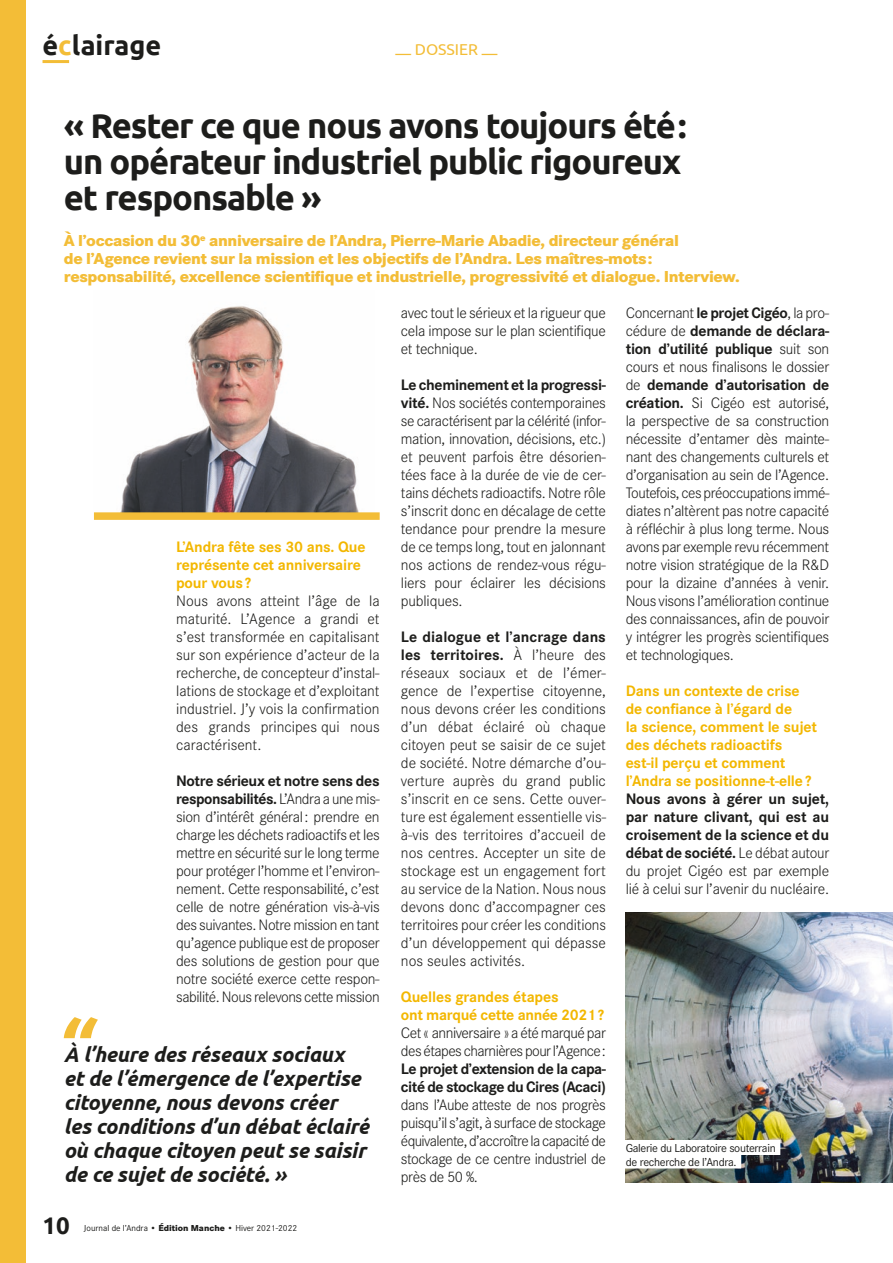
<style>
.page{position:relative;width:893px;height:1263px;background:#fff}
.page>*{position:absolute;margin:0;border:0;box-sizing:border-box;transform-origin:0 0}
.t1{font:700 34.5px/36px "Ubuntu";letter-spacing:-.03em;color:#1d1d1b}
.t2{font:700 27px "Ubuntu";color:#1d1d1b}
.t3{font:700 24px "Ubuntu";color:#1d1d1b}
.t4{font:italic 700 21px/24px "Ubuntu";letter-spacing:-.01em;color:#1d1d1b}
.t5{font:800 16.5px/18px "Corporate S";letter-spacing:-.02em;color:#f3bd37}
.t6{font:300 15.75px/18px "Corporate S";letter-spacing:-.02em;color:#1d1d1b;text-align:justify}
.t7{font:700 15.75px/18px "Corporate S";letter-spacing:-.01em;color:#f3b700}
.t8{font:700 15.75px/18px "Corporate S";letter-spacing:-.03em;color:#1d1d1b}
.t9{font:15.75px "Ubuntu";color:#f3bd37}
.t10{font:12px/13.5px "Corporate S";letter-spacing:-.025em;color:#1d1d1b}
.t11{font:9px "Corporate S";color:#1d1d1b}
.s1{color:#f3bd37}
.s2{font-weight:700}
.s3{font-weight:800}
.s4{font-weight:300}
</style>
<div class="page">
<hr style="left:43px;top:60px;width:26px;height:3px;background:#f3bd37">
<div style="left:0;top:0;width:26px;height:1263px;background:#f3bd37"></div>
<img style="left:120px;top:306px;width:239px;height:206px">
<img style="left:626px;top:912px;width:246px;height:270px">
<div style="left:621px;top:1140px;width:159px;height:15px;background:#fff"></div>
<div style="left:621px;top:1153px;width:120px;height:15px;background:#fff"></div>
<div style="left:94px;top:512px;width:286px;height:8px;background:#f3bd37"></div>
<svg style="left:64px;top:1017px;width:34px;height:21px"></svg>
<img style="left:872px;top:912px;width:21px;height:270px">
<h2 class="t2" style="left:43px;top:29px;width:120px">é<span class="s1">c</span>lairage</h2>
<p class="t9" style="left:396px;top:40px;width:103px">— DOSSIER —</p>
<h1 class="t1" style="left:64px;top:107px;width:624px">« Rester ce que nous avons toujours été : un opérateur industriel public rigoureux et responsable »</h1>
<p class="t5" style="left:64px;top:231px;width:678px">À l’occasion du 30<sup>e</sup> anniversaire de l’Andra, Pierre-Marie Abadie, directeur général<br>de l’Agence revient sur la mission et les objectifs de l’Andra. Les maîtres-mots : responsabilité, excellence scientifique et industrielle, progressivité et dialogue. Interview.</p>
<p class="t7" style="left:176px;top:537px;width:191px">L’Andra fête ses 30 ans. Que représente cet anniversaire pour vous ?</p>
<p class="t6" style="left:176px;top:591px;width:205px">Nous avons atteint l’âge de la maturité. L’Agence a grandi et s’est transformée en capitalisant sur son expérience d’acteur de la recherche, de concepteur d’instal&shy;lations de stockage et d’exploitant industriel. J’y vois la confirmation des grands principes qui nous caractérisent.</p>
<p class="t6" style="left:176px;top:771px;width:205px"><span class="s2">Notre sérieux et notre sens des responsabilités.</span> L’Andra a une mis&shy;sion d’intérêt général : prendre en charge les déchets radioactifs et les mettre en sécurité sur le long terme pour protéger l’homme et l’environ&shy;nement. Cette responsabilité, c’est celle de notre génération vis-à-vis des suivantes. Notre mission en tant qu’agence publique est de proposer des solutions de gestion pour que notre société exerce cette respon&shy;sabilité. Nous relevons cette mission</p>
<h3 class="t4" style="left:64px;top:1042px;width:307px">À l’heure des réseaux sociaux et de l’émergence de l’expertise citoyenne, nous devons créer les conditions d’un débat éclairé où chaque citoyen peut se saisir de ce sujet de société. »</h3>
<h3 class="t3" style="left:43px;top:1210px;width:29px">10</h3>
<p class="t11" style="left:84px;top:1222px;width:215px">Journal de l’Andra <span class="s3">• Édition Manche •</span> Hiver 2021-2022</p>
<p class="t6" style="left:401px;top:303px;width:207px">avec tout le sérieux et la rigueur que cela impose sur le plan scientifique et technique.</p>
<p class="t6" style="left:401px;top:375px;width:207px"><span class="s2">Le cheminement et la progressi&shy;vité.</span> Nos sociétés contemporaines se caractérisent par la célérité (infor&shy;mation, innovation, décisions, etc.) et peuvent parfois être désorien&shy;tées face à la durée de vie de cer&shy;tains déchets radioactifs. Notre rôle s’inscrit donc en décalage de cette tendance pour prendre la mesure de ce temps long, tout en jalonnant nos actions de rendez-vous régu&shy;liers pour éclairer les décisions publiques.</p>
<p class="t6" style="left:401px;top:627px;width:207px"><span class="s2">Le dialogue et l’ancrage dans les territoires.</span> À l’heure des réseaux sociaux et de l’émer&shy;gence de l’expertise citoyenne, nous devons créer les conditions d’un débat éclairé où chaque citoyen peut se saisir de ce sujet de société. Notre démarche d’ou&shy;verture auprès du grand public s’inscrit en ce sens. Cette ouver&shy;ture est également essentielle vis&shy;à-vis des territoires d’accueil de nos centres. Accepter un site de stockage est un engagement fort au service de la Nation. Nous nous devons donc d’accompagner ces territoires pour créer les conditions d’un développement qui dépasse nos seules activités.</p>
<p class="t7" style="left:401px;top:987px;width:205px">Quelles grandes étapes<br>ont marqué cette année 2021 ?</p>
<p class="t6" style="left:401px;top:1023px;width:206px">Cet « anniversaire » a été marqué par des étapes charnières pour l’Agence :</p>
<p class="t8" style="left:401px;top:1059px;width:207px">Le projet d’extension de la capa&shy;cité de stockage du Cires (Acaci)</p>
<p class="t6" style="left:401px;top:1095px;width:207px">dans l’Aube atteste de nos progrès puisqu’il s’agit, à surface de stockage équivalente, d’accroître la capacité de stockage de ce centre industriel de près de 50 %.</p>
<p class="t6" style="left:626px;top:303px;width:205px">Concernant <span class="s2">le projet Cigéo</span>, la pro&shy;cédure de <span class="s2">demande de déclara&shy;tion d’utilité publique</span> suit son cours et nous finalisons le dossier de <span class="s2">demande d’autorisation de création.</span> Si Cigéo est autorisé, la perspective de sa construction nécessite d’entamer dès mainte&shy;nant des changements culturels et d’organisation au sein de l’Agence.<br>Toutefois, ces préoccupations immé&shy;diates n’altèrent pas notre capacité à réfléchir à plus long terme. Nous avons par exemple revu récemment notre vision stratégique de la R&amp;D pour la dizaine d’années à venir.<br>Nous visons l’amélioration continue des connaissances, afin de pouvoir y intégrer les progrès scientifiques et technologiques.</p>
<p class="t7" style="left:626px;top:681px;width:193px">Dans un contexte de crise de confiance à l’égard de<br>la science, comment le sujet des déchets radioactifs est-il perçu et comment l’Andra se positionne-t-elle ?</p>
<p class="t8" style="left:626px;top:789px;width:205px;text-align:justify">Nous avons à gérer un sujet, par nature clivant, qui est au croisement de la science et du débat de société. <span class="s4">Le débat autour du projet Cigéo est par exemple lié à celui sur l’avenir du nucléaire.</span></p>
<p class="t10" style="left:626px;top:1141px;width:152px">Galerie du Laboratoire souterrain de recherche de l’Andra.</p>
</div>
